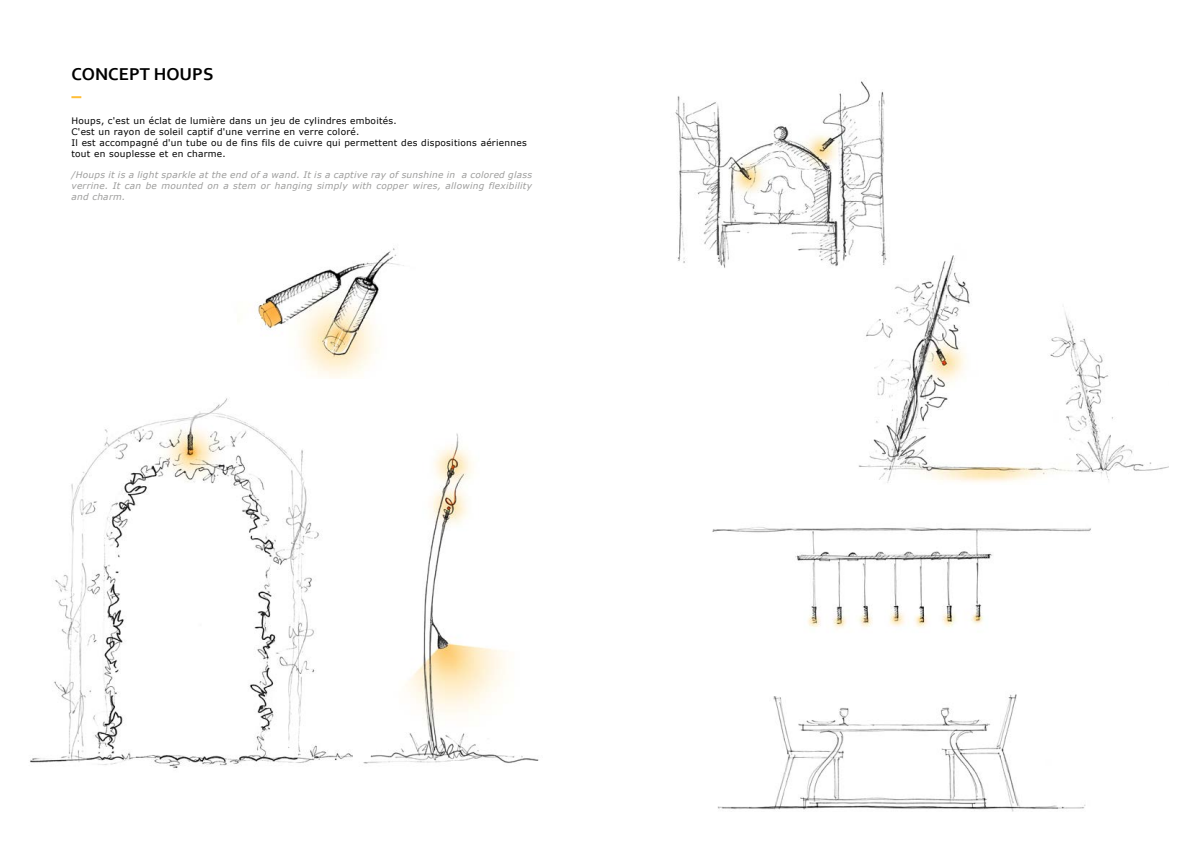
<style>
.page{position:relative;width:1191px;height:842px;background:#fff}
.page>*{position:absolute;margin:0;border:0;box-sizing:border-box;transform-origin:0 0}
.t1{font:700 18px "Corbel";color:#000}
.t2{font:9px/10.8px "Verdana";letter-spacing:.03em;color:#000}
.t3{font:italic 9px/10.8px "Verdana";letter-spacing:.03em;color:#9d9d9c;text-align:justify}
</style>
<div class="page">
<svg style="left:71px;top:96px;width:10px;height:2px"></svg>
<img style="left:257px;top:248px;width:147px;height:131px">
<img style="left:712px;top:527px;width:379px;height:285px">
<img style="left:858px;top:255px;width:310px;height:228px">
<img style="left:30px;top:398px;width:323px;height:370px">
<img style="left:675px;top:81px;width:226px;height:190px">
<img style="left:363px;top:433px;width:176px;height:331px">
<h1 class="t1" style="left:71px;top:63px;width:143px">CONCEPT HOUPS</h1>
<p class="t2" style="left:71px;top:115px;width:457px">Houps, c'est un éclat de lumière dans un jeu de cylindres emboités.<br>C'est un rayon de soleil captif d'une verrine en verre coloré.<br>Il est accompagné d'un tube ou de fins fils de cuivre qui permettent des dispositions aériennes tout en souplesse et en charme.</p>
<p class="t3" style="left:71px;top:169px;width:462px">/Houps it is a light sparkle at the end of a wand. It is a captive ray of sunshine in a colored glass verrine. It can be mounted on a stem or hanging simply with copper wires, allowing flexibility and charm.</p>
</div>
